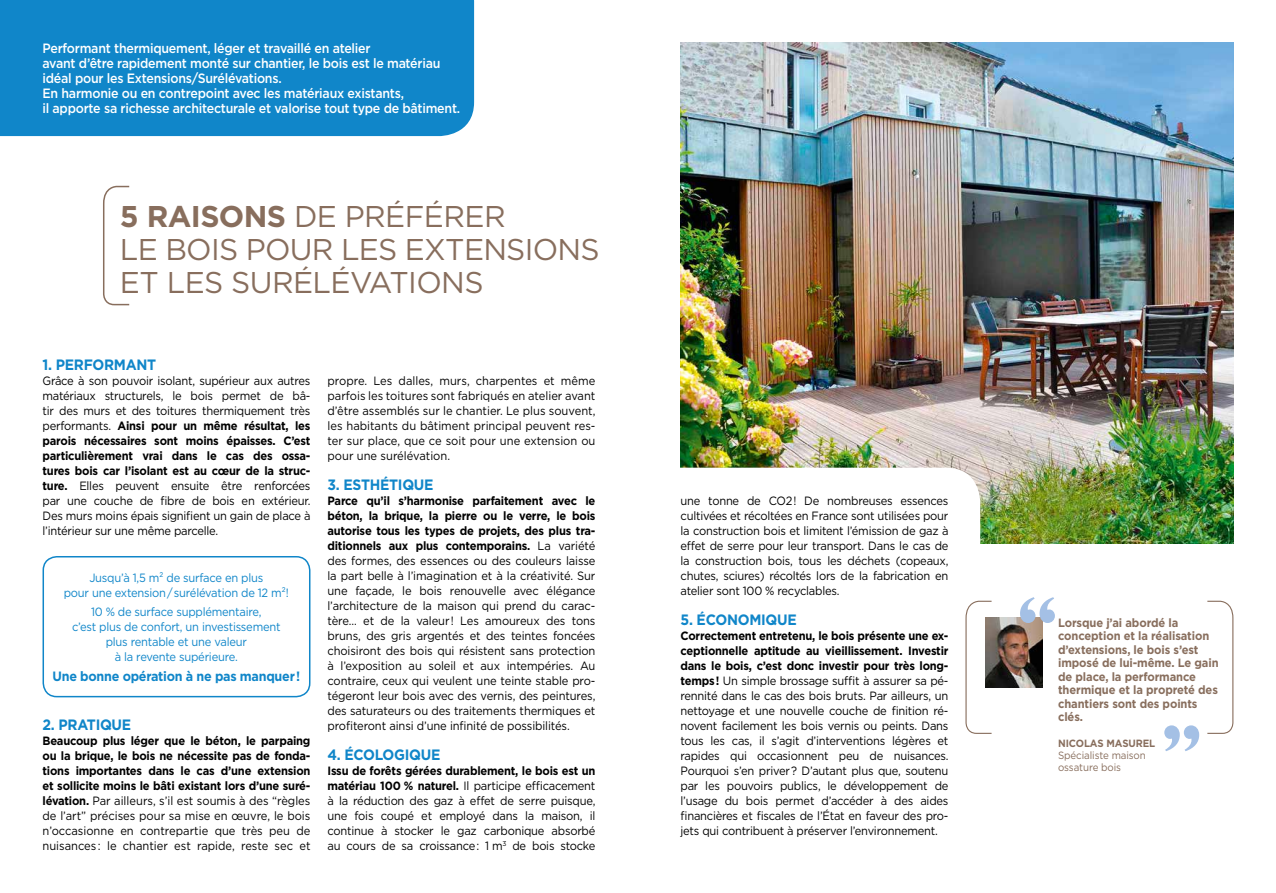
<style>
.page{position:relative;width:1276px;height:893px;background:#fff}
.page>*{position:absolute;margin:0;border:0;box-sizing:border-box;transform-origin:0 0}
.t1{font:800 78px "Pertus T";color:#a4c0e5}
.t2{font:30px/33px "Gotham";letter-spacing:-.02em;color:#886e5d}
.t3{font:700 15px "Gotham";letter-spacing:-.02em;color:#1086c9;scale:.93 1}
.t4{font:500 13.5px/15px "Gotham";letter-spacing:-.02em;color:#fff;scale:.92 1}
.t5{font:700 13.5px "Gotham";letter-spacing:-.02em;color:#1086c9;scale:.93 1}
.t6{font:12px/15px "Gotham";letter-spacing:-.02em;color:#000;text-align:justify;scale:.93 1}
.t7{font:700 12px/15px "Gotham";letter-spacing:-.02em;color:#000;text-align:justify;scale:.93 1}
.t8{font:12px/15px "Gotham";letter-spacing:-.02em;color:#1086c9;text-align:center;scale:.93 1}
.t9{font:700 12px/13.5px "Gotham";letter-spacing:-.01em;color:#886e5d;scale:.93 1}
.t10{font:10.5px/12px "Gotham";letter-spacing:-.01em;color:#886e5d;scale:.93 1}
.t11{font:700 10.5px "Gotham";letter-spacing:-.01em;color:#886e5d;scale:.93 1}
.s1{font-weight:700}
.s2{font-weight:400}
</style>
<div class="page">
<img style="left:680px;top:43px;width:553px;height:500px">
<div style="left:43px;top:556px;width:267px;height:141px;border:2px solid #1086c9;border-radius:14px"></div>
<svg style="left:103px;top:185px;width:27px;height:121px"></svg>
<div style="left:0;top:0;width:474px;height:136px;background:#1086c9"></div>
<div style="left:638px;top:468px;width:342px;height:193px;background:#fff;border-radius:34px"></div>
<img style="left:992px;top:617px;width:50px;height:70px">
<svg style="left:965px;top:600px;width:27px;height:134px"></svg>
<svg style="left:1207px;top:600px;width:27px;height:134px"></svg>
<p class="t4" style="left:43px;top:41px;width:455px">Performant thermiquement, léger et travaillé en atelier<br>avant d’être rapidement monté sur chantier, le bois est le matériau idéal pour les Extensions/Surélévations.<br>En harmonie ou en contrepoint avec les matériaux existants,<br>il apporte sa richesse architecturale et valorise tout type de bâtiment.</p>
<h2 class="t2" style="left:120px;top:200px;width:481px"><span class="s1">5 RAISONS</span> DE PRÉFÉRER<br>LE BOIS POUR LES EXTENSIONS<br>ET LES SURÉLÉVATIONS</h2>
<p class="t3" style="left:43px;top:355px;width:124px">1. PERFORMANT</p>
<p class="t6" style="left:43px;top:373px;width:290px">Grâce à son pouvoir isolant, supérieur aux autres matériaux structurels, le bois permet de bâ&shy;tir des murs et des toitures thermiquement très performants. <span class="s1">Ainsi pour un même résultat, les parois nécessaires sont moins épaisses. C’est particulièrement vrai dans le cas des ossa&shy;tures bois car l’isolant est au cœur de la struc&shy;ture.</span> Elles peuvent ensuite être renforcées par une couche de fibre de bois en extérieur.<br>Des murs moins épais signifient un gain de place à l’intérieur sur une même parcelle.</p>
<p class="t8" style="left:64px;top:570px;width:243px">Jusqu’à 1,5 m² de surface en plus<br>pour une extension / surélévation de 12 m²!</p>
<p class="t8" style="left:72px;top:604px;width:226px">10 % de surface supplémentaire,<br>c’est plus de confort, un investissement plus rentable et une valeur<br>à la revente supérieure.</p>
<p class="t5" style="left:53px;top:667px;width:268px">Une bonne opération à ne pas manquer !</p>
<p class="t3" style="left:43px;top:715px;width:97px">2. PRATIQUE</p>
<p class="t7" style="left:43px;top:734px;width:290px">Beaucoup plus léger que le béton, le parpaing ou la brique, le bois ne nécessite pas de fonda&shy;tions importantes dans le cas d’une extension et sollicite moins le bâti existant lors d’une suré&shy;lévation. <span class="s2">Par ailleurs, s’il est soumis à des “règles de l’art” précises pour sa mise en œuvre, le bois n’occasionne en contrepartie que très peu de nuisances : le chantier est rapide, reste sec et</span></p>
<p class="t6" style="left:327px;top:373px;width:290px">propre. Les dalles, murs, charpentes et même parfois les toitures sont fabriqués en atelier avant d’être assemblés sur le chantier. Le plus souvent, les habitants du bâtiment principal peuvent res&shy;ter sur place, que ce soit pour une extension ou pour une surélévation.</p>
<p class="t3" style="left:327px;top:475px;width:115px">3. ESTHÉTIQUE</p>
<p class="t6" style="left:327px;top:493px;width:290px"><span class="s1">Parce qu’il s’harmonise parfaitement avec le béton, la brique, la pierre ou le verre, le bois autorise tous les types de projets, des plus tra&shy;ditionnels aux plus contemporains.</span> La variété des formes, des essences ou des couleurs laisse la part belle à l’imagination et à la créativité. Sur une façade, le bois renouvelle avec élégance l’architecture de la maison qui prend du carac&shy;tère… et de la valeur ! Les amoureux des tons bruns, des gris argentés et des teintes foncées choisiront des bois qui résistent sans protection à l’exposition au soleil et aux intempéries. Au contraire, ceux qui veulent une teinte stable pro&shy;tégeront leur bois avec des vernis, des peintures, des saturateurs ou des traitements thermiques et profiteront ainsi d’une infinité de possibilités.</p>
<p class="t3" style="left:327px;top:745px;width:123px">4. ÉCOLOGIQUE</p>
<p class="t6" style="left:327px;top:763px;width:290px"><span class="s1">Issu de forêts gérées durablement, le bois est un matériau 100 % naturel.</span> Il participe efficacement à la réduction des gaz à effet de serre puisque, une fois coupé et employé dans la maison, il continue à stocker le gaz carbonique absorbé au cours de sa croissance : 1 m<sup>3</sup> de bois stocke</p>
<p class="t6" style="left:680px;top:493px;width:290px">une tonne de CO2 ! De nombreuses essences cultivées et récoltées en France sont utilisées pour la construction bois et limitent l’émission de gaz à effet de serre pour leur transport. Dans le cas de la construction bois, tous les déchets (copeaux, chutes, sciures) récoltés lors de la fabrication en atelier sont 100 % recyclables.</p>
<p class="t3" style="left:680px;top:610px;width:127px">5. ÉCONOMIQUE</p>
<p class="t6" style="left:680px;top:628px;width:290px"><span class="s1">Correctement entretenu, le bois présente une ex&shy;ceptionnelle aptitude au vieillissement. Investir dans le bois, c’est donc investir pour très long&shy;temps !</span> Un simple brossage suffit à assurer sa pé&shy;rennité dans le cas des bois bruts. Par ailleurs, un nettoyage et une nouvelle couche de finition ré&shy;novent facilement les bois vernis ou peints. Dans tous les cas, il s’agit d’interventions légères et rapides qui occasionnent peu de nuisances.<br>Pourquoi s’en priver ? D’autant plus que, soutenu par les pouvoirs publics, le développement de l’usage du bois permet d’accéder à des aides financières et fiscales de l’État en faveur des pro&shy;jets qui contribuent à préserver l’environnement.</p>
<h1 class="t1" style="left:1017px;top:576px;width:43px">“</h1>
<p class="t9" style="left:1058px;top:616px;width:174px">Lorsque j’ai abordé la conception et la réalisation d’extensions, le bois s’est imposé de lui-même. Le gain de place, la performance thermique et la propreté des chantiers sont des points clés.</p>
<p class="t11" style="left:1058px;top:736px;width:106px">NICOLAS MASUREL</p>
<p class="t10" style="left:1058px;top:749px;width:96px">Spécialiste maison ossature bois</p>
<h1 class="t1" style="left:1161px;top:704px;width:43px">”</h1>
</div>
